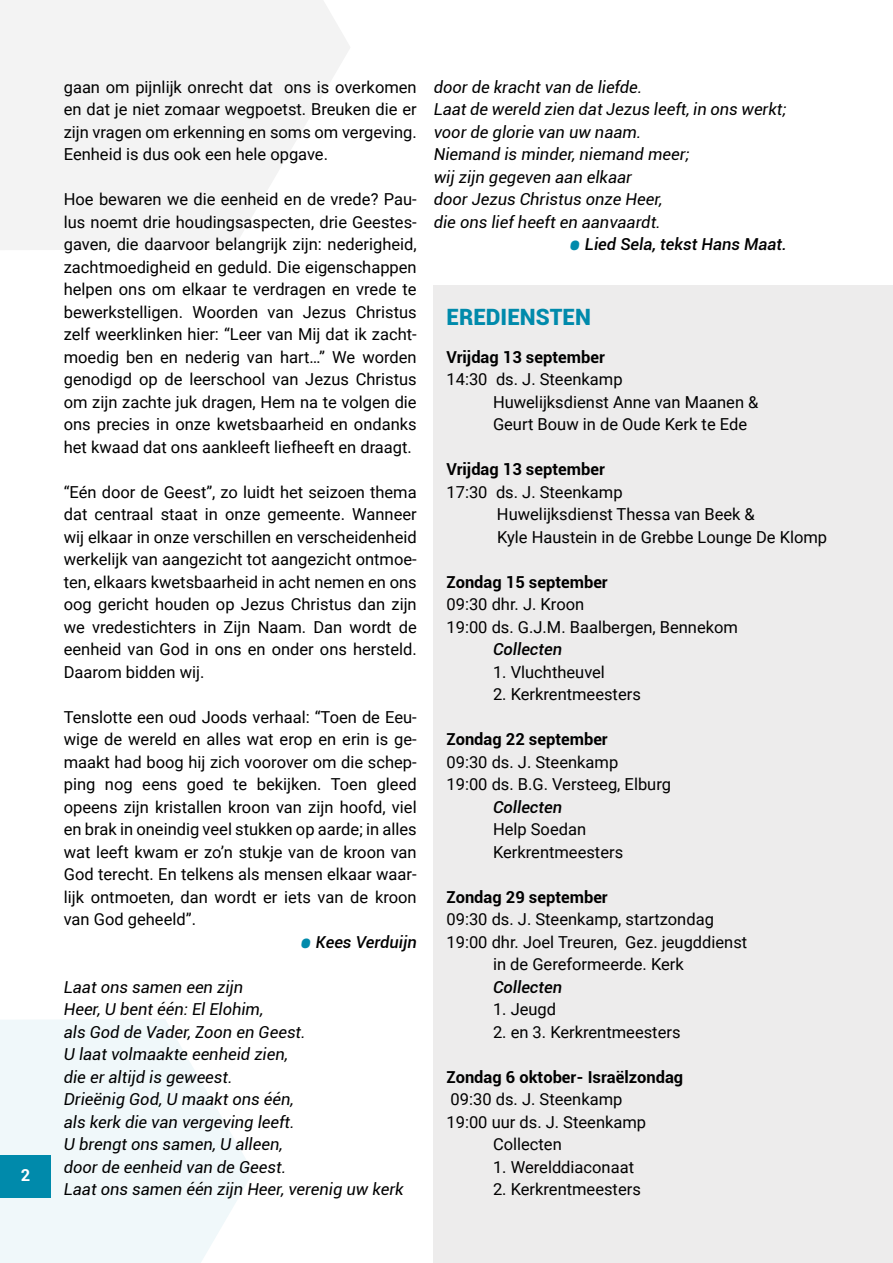
<style>
.page{position:relative;width:893px;height:1263px;background:#fff}
.page>*{position:absolute;margin:0;border:0;box-sizing:border-box;transform-origin:0 0}
.t1{font:900 22.5px "Roboto";color:#008aab}
.t2{font:16.5px/22.5px "Roboto";color:#000}
.t3{font:italic 16.5px/22.5px "Roboto";color:#000}
.t4{font:700 16.5px "Roboto";color:#000}
.t5{font:italic 500 16.5px "Roboto";color:#000}
.t6{font:700 16.5px "Roboto";color:#fff}
.s1{font-size:39px;color:#008aab}
</style>
<div class="page">
<svg style="left:0;top:0;width:350px;height:250px;fill:#f3f3f3"></svg>
<svg style="left:0;top:1019px;width:253px;height:244px;fill:#f0f8fa"></svg>
<div style="left:434px;top:285px;width:459px;height:978px;background:#edecec"></div>
<div style="left:0;top:1156px;width:51px;height:42px;background:#008aab"></div>
<p class="t6" style="left:21px;top:1163px;width:11px">2</p>
<p class="t2" style="left:64px;top:75px;width:354px;text-align:justify">gaan om pijnlijk onrecht dat ons is overkomen en dat je niet zomaar wegpoetst. Breuken die er zijn vragen om erkenning en soms om vergeving.<br>Eenheid is dus ook een hele opgave.</p>
<p class="t2" style="left:64px;top:187px;width:354px;text-align:justify">Hoe bewaren we die eenheid en de vrede? Pau&shy;lus noemt drie houdingsaspecten, drie Geestes&shy;gaven, die daarvoor belangrijk zijn: nederigheid, zachtmoedigheid en geduld. Die eigenschappen helpen ons om elkaar te verdragen en vrede te bewerkstelligen. Woorden van Jezus Christus zelf weerklinken hier: “Leer van Mij dat ik zacht&shy;moedig ben en nederig van hart…” We worden genodigd op de leerschool van Jezus Christus om zijn zachte juk dragen, Hem na te volgen die ons precies in onze kwetsbaarheid en ondanks het kwaad dat ons aankleeft liefheeft en draagt.</p>
<p class="t2" style="left:64px;top:480px;width:354px;text-align:justify">“Eén door de Geest”, zo luidt het seizoen thema dat centraal staat in onze gemeente. Wanneer wij elkaar in onze verschillen en verscheidenheid werkelijk van aangezicht tot aangezicht ontmoe&shy;ten, elkaars kwetsbaarheid in acht nemen en ons oog gericht houden op Jezus Christus dan zijn we vredestichters in Zijn Naam. Dan wordt de eenheid van God in ons en onder ons hersteld.<br>Daarom bidden wij.</p>
<p class="t2" style="left:64px;top:705px;width:354px;text-align:justify">Tenslotte een oud Joods verhaal: “Toen de Eeu&shy;wige de wereld en alles wat erop en erin is ge&shy;maakt had boog hij zich voorover om die schep&shy;ping nog eens goed te bekijken. Toen gleed opeens zijn kristallen kroon van zijn hoofd, viel en brak in oneindig veel stukken op aarde; in alles wat leeft kwam er zo’n stukje van de kroon van God terecht. En telkens als mensen elkaar waar&shy;lijk ontmoeten, dan wordt er iets van de kroon van God geheeld”.</p>
<p class="t5" style="left:298px;top:930px;width:120px"><span class="s1">•</span> Kees Verduijn</p>
<p class="t3" style="left:64px;top:975px;width:341px">Laat ons samen een zijn<br>Heer, U bent één: El Elohim,<br>als God de Vader, Zoon en Geest.<br>U laat volmaakte eenheid zien,<br>die er altijd is geweest.<br>Drieënig God, U maakt ons één,<br>als kerk die van vergeving leeft.<br>U brengt ons samen, U alleen,<br>door de eenheid van de Geest.<br>Laat ons samen één zijn Heer, verenig uw kerk</p>
<p class="t3" style="left:434px;top:75px;width:354px">door de kracht van de liefde.<br>Laat de wereld zien dat Jezus leeft, in ons werkt; voor de glorie van uw naam.<br>Niemand is minder, niemand meer;<br>wij zijn gegeven aan elkaar<br>door Jezus Christus onze Heer,<br>die ons lief heeft en aanvaardt.</p>
<p class="t5" style="left:567px;top:233px;width:221px"><span class="s1">•</span> Lied Sela, tekst Hans Maat.</p>
<h1 class="t1" style="left:446px;top:301px;width:146px">EREDIENSTEN</h1>
<p class="t4" style="left:446px;top:345px;width:160px">Vrijdag 13 september</p>
<p class="t2" style="left:493px;top:367px;width:267px;text-indent:-46px">14:30 ds. J. Steenkamp<br>Huwelijksdienst Anne van Maanen &amp;<br>Geurt Bouw in de Oude Kerk te Ede</p>
<p class="t4" style="left:446px;top:458px;width:160px">Vrijdag 13 september</p>
<p class="t2" style="left:497px;top:480px;width:332px;text-indent:-50px">17:30 ds. J. Steenkamp<br>Huwelijksdienst Thessa van Beek &amp;<br>Kyle Haustein in de Grebbe Lounge De Klomp</p>
<p class="t4" style="left:446px;top:570px;width:163px">Zondag 15 september</p>
<p class="t2" style="left:446px;top:592px;width:293px">09:30 dhr. J. Kroon<br>19:00 ds. G.J.M. Baalbergen, Bennekom</p>
<p class="t5" style="left:493px;top:638px;width:71px">Collecten</p>
<p class="t2" style="left:493px;top:660px;width:113px">1. Vluchtheuvel</p>
<p class="t2" style="left:493px;top:682px;width:149px">2. Kerkrentmeesters</p>
<p class="t4" style="left:446px;top:728px;width:163px">Zondag 22 september</p>
<p class="t2" style="left:446px;top:750px;width:226px">09:30 ds. J. Steenkamp<br>19:00 ds. B.G. Versteeg, Elburg</p>
<p class="t5" style="left:493px;top:795px;width:71px">Collecten</p>
<p class="t2" style="left:493px;top:818px;width:132px">Help Soedan<br>Kerkrentmeesters</p>
<p class="t4" style="left:446px;top:885px;width:163px">Zondag 29 september</p>
<p class="t2" style="left:446px;top:908px;width:269px">09:30 ds. J. Steenkamp, startzondag</p>
<p class="t2" style="left:446px;top:930px;width:302px">19:00 dhr. Joel Treuren, Gez. jeugddienst</p>
<p class="t2" style="left:493px;top:953px;width:192px">in de Gereformeerde. Kerk</p>
<p class="t5" style="left:493px;top:975px;width:71px">Collecten</p>
<p class="t2" style="left:493px;top:998px;width:65px">1. Jeugd</p>
<p class="t2" style="left:493px;top:1020px;width:189px">2. en 3. Kerkrentmeesters</p>
<p class="t4" style="left:446px;top:1065px;width:238px">Zondag 6 oktober- Israëlzondag</p>
<p class="t2" style="left:451px;top:1088px;width:173px">09:30 ds. J. Steenkamp</p>
<p class="t2" style="left:446px;top:1110px;width:201px">19:00 uur ds. J. Steenkamp</p>
<p class="t2" style="left:493px;top:1133px;width:70px">Collecten</p>
<p class="t2" style="left:493px;top:1155px;width:143px">1. Werelddiaconaat</p>
<p class="t2" style="left:493px;top:1178px;width:149px">2. Kerkrentmeesters</p>
</div>
